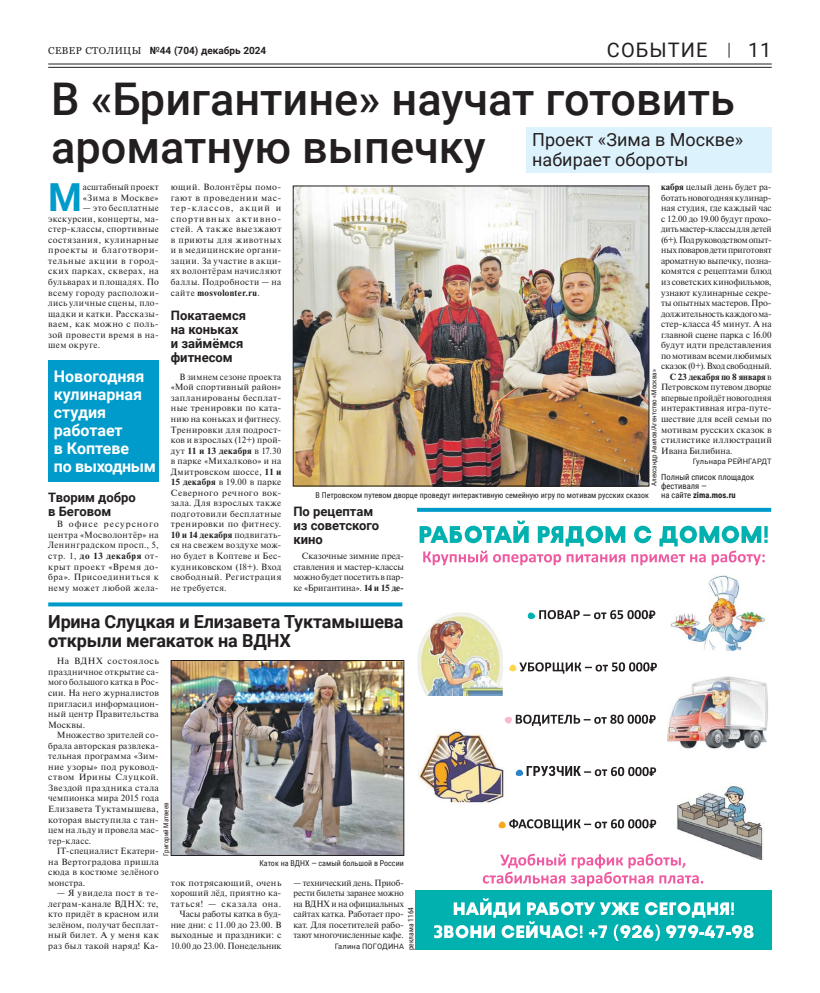
<style>
.page{position:relative;width:820px;height:993px;background:#fff}
.page>*{position:absolute;margin:0;border:0;box-sizing:border-box;transform-origin:0 0}
.t1{font:500 45px/47px "Roboto";color:#231f20}
.t2{font:700 38.6px "Roboto";color:#009bca}
.t3{font:20px "Roboto";letter-spacing:.055em;color:#231f20}
.t4{font:700 18px/19px "Roboto";letter-spacing:-.01em;color:#231f20}
.t5{font:18px/20px "Roboto";color:#231f20}
.t6{font:700 16px/18px "Roboto";color:#fff}
.t7{font:700 13px/14px "Roboto";color:#231f20}
.t8{font:700 10px "Roboto";color:#231f20}
.t9{font:9px/10.5px "Newton C";letter-spacing:.01em;color:#231f20;text-align:justify}
.t10{font:9px "Newton C";letter-spacing:-.01em;color:#231f20}
.t11{font:9px/10.5px "Newton C";letter-spacing:.03em;color:#231f20}
.t12{font:9px "Newton C";letter-spacing:-.02em;color:#231f20}
.t13{font:9px "Newton C";letter-spacing:-.03em;color:#231f20}
.t14{font:9px "Newton C";letter-spacing:-.025em;color:#231f20}
.t15{font:9px "Newton C";letter-spacing:-.015em;color:#231f20}
.t16{font:700 9px "Newton C";color:#231f20}
.t17{font:8.5px/9px "Roboto Condensed";color:#231f20}
.t18{font:8px "Roboto Condensed";color:#231f20}
.t19{font:7.5px "Roboto";letter-spacing:.02em;color:#231f20}
.t20{font:7.5px "Roboto Condensed";color:#231f20}
.t21{font:7px "Roboto Condensed";color:#231f20}
.s1{font-family:"Georgia";font-weight:400}
.s2{font-weight:700}
.s3{font-weight:400}
</style>
<div class="page">
<hr style="left:48px;top:64px;width:723px;height:1px;background:#231f20">
<hr style="left:48px;top:67px;width:723px;height:1px;background:#231f20">
<svg style="left:728px;top:43px;width:1px;height:15px"></svg>
<div style="left:48px;top:360px;width:111px;height:121px;background:#009bca"></div>
<svg style="left:48px;top:602px;width:354px;height:4px"></svg>
<svg style="left:417px;top:507px;width:353px;height:4px"></svg>
<img style="left:295px;top:188px;width:351px;height:296px">
<div style="left:293px;top:186px;width:355px;height:300px;border:1px solid #231f20"></div>
<img style="left:173px;top:662px;width:229px;height:191px">
<div style="left:171px;top:660px;width:233px;height:195px;border:1px solid #231f20"></div>
<div style="left:526px;top:127px;width:245px;height:45px;background:#dcf2fd"></div>
<svg style="left:423px;top:550px;width:64px;height:15px"></svg>
<svg style="left:493px;top:554px;width:132px;height:11px"></svg>
<div style="left:415px;top:889px;width:356px;height:60px;background:#00b1b0"></div>
<svg style="left:434px;top:898px;width:319px;height:42px"></svg>
<svg style="left:419px;top:520px;width:109px;height:23px"></svg>
<svg style="left:537px;top:525px;width:88px;height:21px"></svg>
<svg style="left:631px;top:525px;width:136px;height:40px"></svg>
<img style="left:417px;top:612px;width:85px;height:83px">
<img style="left:670px;top:575px;width:96px;height:76px">
<img style="left:667px;top:676px;width:101px;height:73px">
<img style="left:418px;top:729px;width:86px;height:75px">
<img style="left:676px;top:786px;width:88px;height:73px">
<svg style="left:527px;top:610px;width:128px;height:9px"></svg>
<svg style="left:509px;top:662px;width:147px;height:11px"></svg>
<svg style="left:504px;top:714px;width:151px;height:11px"></svg>
<svg style="left:515px;top:765px;width:140px;height:10px"></svg>
<svg style="left:498px;top:819px;width:158px;height:11px"></svg>
<svg style="left:482px;top:853px;width:221px;height:33px"></svg>
<p class="t8" style="left:48px;top:45px;width:219px"><span class="s1">СЕВЕР СТОЛИЦЫ</span> №44 (704) декабрь 2024</p>
<h3 class="t3" style="left:606px;top:39px;width:102px">СОБЫТИЕ</h3>
<h3 class="t3" style="left:748px;top:39px;width:25px">11</h3>
<h1 class="t1" style="left:51px;top:77px;width:685px">В «Бригантине» научат готовить ароматную выпечку</h1>
<h3 class="t5" style="left:532px;top:130px;width:212px">Проект «Зима в Москве» набирает обороты</h3>
<h2 class="t2" style="left:48px;top:175px;width:35px">М</h2>
<p class="t11" style="left:83px;top:182px;width:77px">асштабный проект «Зима в Москве»</p>
<p class="t9" style="left:48px;top:204px;width:112px;text-indent:35px">— это бесплатные экскурсии, концерты, ма&shy;стер-классы, спортивные состязания, кулинарные проекты и благотвори&shy;тельные акции в город&shy;ских парках, скверах, на бульварах и площадях. По всему городу расположи&shy;лись уличные сцены, пло&shy;щадки и катки. Рассказы&shy;ваем, как можно с поль&shy;зой провести время в на&shy;шем округе.</p>
<h3 class="t6" style="left:54px;top:367px;width:103px">Новогодняя кулинарная студия работает<br>в Коптеве<br>по выходным</h3>
<h3 class="t7" style="left:48px;top:490px;width:89px">Творим добро в Беговом</h3>
<p class="t9" style="left:48px;top:519px;width:112px;text-indent:9px">В офисе ресурсного центра «Мосволонтёр» на Ленинградском просп., 5, стр. 1, <span class="s2">до 13 декаб ря</span> от&shy;крыт проект «Время до&shy;бра». Присоединиться к нему может любой жела-</p>
<p class="t9" style="left:171px;top:182px;width:112px">ющий. Волонтёры помо&shy;гают в проведении мас&shy;тер-классов, акций и спортивных активно&shy;стей. А также выезжают в приюты для животных и в медицинские органи&shy;зации. За участие в акци&shy;ях волонтёрам начисляют баллы. Подробности — на сайте <span class="s2">mosvolonter.ru</span>.</p>
<h3 class="t7" style="left:171px;top:308px;width:77px">Покатаемся на коньках и займёмся фитнесом</h3>
<p class="t9" style="left:171px;top:372px;width:112px;text-indent:9px">В зимнем сезоне проекта «Мой спортивный район» запланированы бесплат&shy;ные тренировки по ката&shy;нию на коньках и фитнесу.<br>Тренировки для подрост&shy;ков и взрослых (12+) прой&shy;дут <span class="s2">11 и 13 декабря</span> в 17.30 в парке «Михалково» и на Дмитровском шоссе, <span class="s2">11 и 15 декабря</span> в 19.00 в парке Северного речного вок&shy;зала. Для взрослых также подготовили бесплатные тренировки по фитнесу.<br><span class="s2">10 и 14 декабря</span> подвигать&shy;ся на свежем воздухе мож&shy;но будет в Коптеве и Бес&shy;кудниковском (18+). Вход свободный. Регистрация не требуется.</p>
<p class="t9" style="left:661px;top:182px;width:112px"><span class="s2">кабря</span> целый день будет ра-</p>
<p class="t9" style="left:661px;top:193px;width:112px">ботать новогодняя кулинар-</p>
<p class="t9" style="left:661px;top:204px;width:112px">ная студия, где каждый час</p>
<p class="t9" style="left:661px;top:214px;width:112px">с 12.00 до 19.00 будут прохо-</p>
<p class="t12" style="left:661px;top:226px;width:112px">дить мастер-классы для детей</p>
<p class="t13" style="left:661px;top:236px;width:112px">(6+). Под руководством опыт-</p>
<p class="t10" style="left:661px;top:247px;width:112px">ных поваров дети приготовят</p>
<p class="t10" style="left:661px;top:257px;width:112px">ароматную выпечку, позна-</p>
<p class="t9" style="left:661px;top:267px;width:112px">комятся с рецептами блюд</p>
<p class="t9" style="left:661px;top:277px;width:112px">из советских кинофильмов,</p>
<p class="t9" style="left:661px;top:288px;width:112px">узнают кулинарные секре-</p>
<p class="t9" style="left:661px;top:298px;width:112px">ты опытных мастеров. Про-</p>
<p class="t10" style="left:661px;top:310px;width:112px">должительность каждого ма-</p>
<p class="t9" style="left:661px;top:319px;width:112px">стер-класса 45 минут. А на</p>
<p class="t15" style="left:661px;top:331px;width:112px">главной сцене парка с 16.00</p>
<p class="t9" style="left:661px;top:340px;width:112px">будут идти представления</p>
<p class="t9" style="left:661px;top:351px;width:112px">по мотивам всеми любимых</p>
<p class="t10" style="left:661px;top:363px;width:112px">сказок (0+). Вход свободный.</p>
<p class="t16" style="left:669px;top:371px;width:103px">С 23 декабря по 8 января <span class="s3">в</span></p>
<p class="t9" style="left:661px;top:383px;width:112px">Петровском путевом дворце</p>
<p class="t14" style="left:661px;top:394px;width:112px">впервые пройдёт новогодняя</p>
<p class="t9" style="left:661px;top:404px;width:112px">интерактивная игра-путе-</p>
<p class="t9" style="left:661px;top:414px;width:112px">шествие для всей семьи по</p>
<p class="t9" style="left:661px;top:425px;width:112px">мотивам русских сказок в</p>
<p class="t11" style="left:661px;top:435px;width:112px">стилистике иллюстраций</p>
<p class="t9" style="left:661px;top:446px;width:73px">Ивана Билибина.</p>
<p class="t19" style="left:692px;top:457px;width:80px">Гульнара РЕЙНГАРДТ</p>
<p class="t17" style="left:661px;top:472px;width:95px">Полный список площадок фестиваля —<br>на сайте <span class="s2">zima.mos.ru</span></p>
<p class="t21" style="left:649px;top:486px;width:118px;rotate:-90deg">Александр Авилов/Агентство «Москва»</p>
<p class="t18" style="left:315px;top:490px;width:335px">В Петровском путевом дворце проведут интерактивную семейную игру по мотивам русских сказок</p>
<h3 class="t7" style="left:293px;top:504px;width:87px">По рецептам из советского кино</h3>
<p class="t9" style="left:293px;top:551px;width:112px;text-indent:9px">Сказочные зимние пред&shy;ставления и мастер-классы можно будет посетить в пар&shy;ке «Бригантина». <span class="s2">14 и 15 де-</span></p>
<h3 class="t4" style="left:48px;top:612px;width:357px">Ирина Слуцкая и Елизавета Туктамышева открыли мегакаток на ВДНХ</h3>
<p class="t9" style="left:48px;top:656px;width:112px;text-indent:9px">На ВДНХ состоялось праздничное открытие са&shy;мого большого катка в Рос&shy;сии. На него журналистов пригласил информацион&shy;ный центр Правительства Москвы.</p>
<p class="t9" style="left:48px;top:730px;width:112px;text-indent:9px">Множество зрителей со&shy;брала авторская развлека&shy;тельная программа «Зим&shy;ние узоры» под руковод&shy;ством Ирины Слуцкой.<br>Звездой праздника стала чемпионка мира 2015 года Елизавета Туктамышева, которая выступила с тан&shy;цем на льду и провела мас&shy;тер-класс.</p>
<p class="t9" style="left:48px;top:846px;width:112px;text-indent:9px">IT-специалист Екатери&shy;на Вертоградова пришла сюда в костюме зелёного монстра.</p>
<p class="t9" style="left:48px;top:888px;width:112px;text-indent:9px">— Я увидела пост в те&shy;леграм-канале ВДНХ: те, кто придёт в красном или зелёном, получат бесплат&shy;ный билет. А у меня как раз был такой наряд! Ка-</p>
<p class="t9" style="left:171px;top:877px;width:112px;text-align:right">ток потрясающий, очень хороший лёд, приятно ка&shy;таться! — сказала она.<br>Часы работы катка в буд&shy;ние дни: с 11.00 до 23.00. В выходные и праздники: с<br>10.00 до 23.00. Понедельник</p>
<p class="t9" style="left:293px;top:877px;width:112px">— технический день. Приоб&shy;рести билеты заранее можно на ВДНХ и на официальных сайтах катка. Работает про&shy;кат. Для посетителей рабо&shy;тают многочисленные кафе.</p>
<p class="t21" style="left:162px;top:855px;width:55px;rotate:-90deg">Григорий Матвеев</p>
<p class="t18" style="left:259px;top:858px;width:146px">Каток на ВДНХ — самый большой в России</p>
<p class="t20" style="left:406px;top:950px;width:45px;rotate:-90deg">реклама 1164</p>
<p class="t19" style="left:334px;top:941px;width:71px">Галина ПОГОДИНА</p>
</div>
